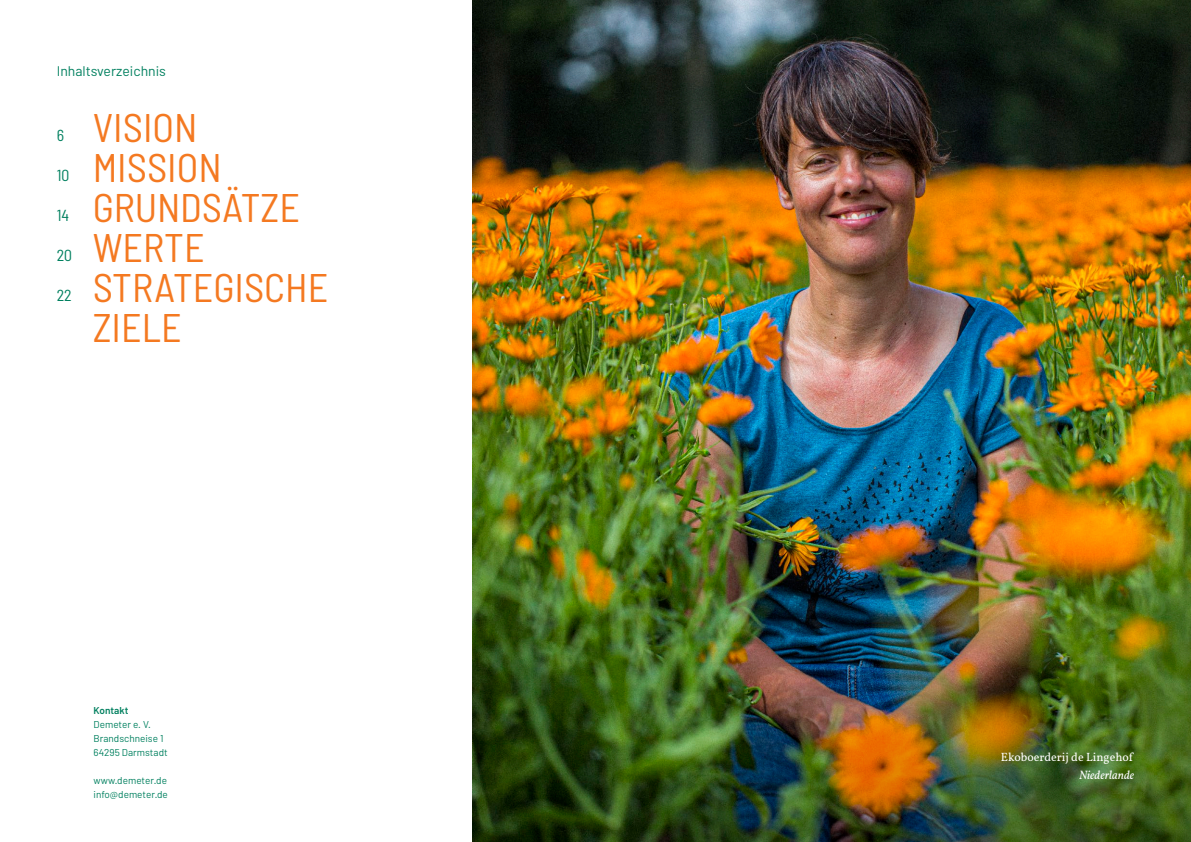
<style>
.page{position:relative;width:1191px;height:842px;background:#fff}
.page>*{position:absolute;margin:0;border:0;box-sizing:border-box;transform-origin:0 0}
.t1{font:semi-condensed 40px/40px "Barlow";color:#f47921}
.t2{font:semi-condensed 16px "Barlow";color:#00805f}
.t3{font:14px "Barlow";color:#00805f}
.t4{font:12px "Demeter Vollkorn";color:#fff}
.t5{font:italic 12px "Demeter Vollkorn";color:#fff}
.t6{font:10px/14px "Barlow";color:#00805f}
.t7{font:600 10px "Barlow";color:#00805f}
</style>
<div class="page">
<img style="left:472px;top:0;width:719px;height:842px">
<h3 class="t3" style="left:57px;top:62px;width:111px">Inhaltsverzeichnis</h3>
<h2 class="t2" style="left:57px;top:125px;width:9px">6</h2>
<h2 class="t2" style="left:57px;top:165px;width:14px">10</h2>
<h2 class="t2" style="left:57px;top:205px;width:14px">14</h2>
<h2 class="t2" style="left:57px;top:245px;width:17px">20</h2>
<h2 class="t2" style="left:57px;top:285px;width:17px">22</h2>
<h1 class="t1" style="left:93px;top:106px;width:106px">VISION</h1>
<h1 class="t1" style="left:93px;top:146px;width:130px">MISSION</h1>
<h1 class="t1" style="left:93px;top:186px;width:209px">GRUNDSÄTZE</h1>
<h1 class="t1" style="left:93px;top:226px;width:113px">WERTE</h1>
<h1 class="t1" style="left:93px;top:266px;width:237px">STRATEGISCHE<br>ZIELE</h1>
<p class="t7" style="left:94px;top:704px;width:36px">Kontakt</p>
<p class="t6" style="left:94px;top:717px;width:76px">Demeter e. V.<br>Brandschneise 1<br>64295 Darmstadt</p>
<p class="t6" style="left:94px;top:773px;width:76px">www.demeter.de info@demeter.de</p>
<p class="t4" style="left:1001px;top:748px;width:134px">Ekoboerderij de Lingehof</p>
<p class="t5" style="left:1079px;top:766px;width:57px">Niederlande</p>
</div>
